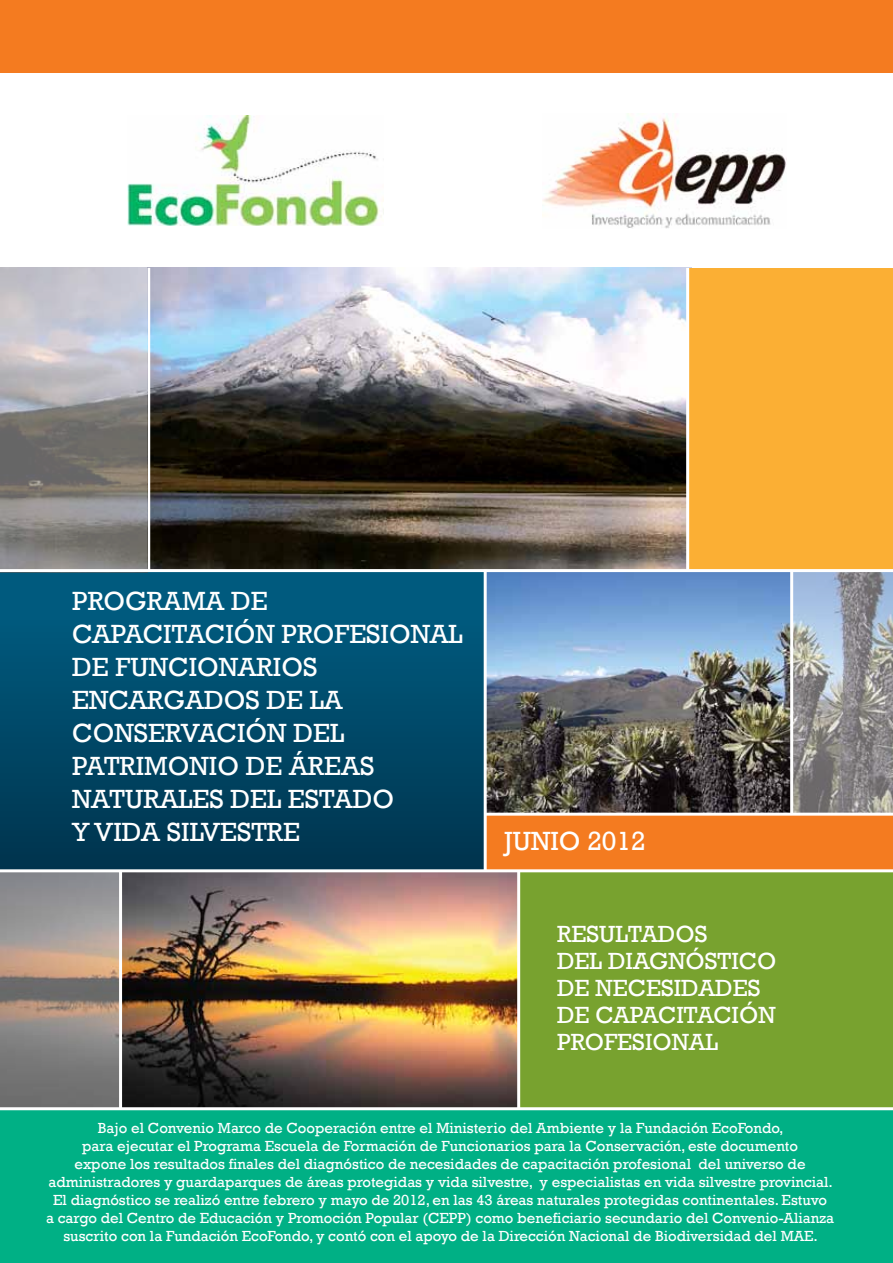
<style>
.page{position:relative;width:893px;height:1263px;background:#fff}
.page>*{position:absolute;margin:0;border:0;box-sizing:border-box;transform-origin:0 0}
.t1{font:27px/33px "Rockwell";color:#fff}
.t2{font:24px/27px "Rockwell";color:#fff}
.t3{font:15px/18px "Rockwell";color:#fff;text-align:center}
</style>
<div class="page">
<img style="left:487px;top:573px;width:406px;height:240px">
<hr style="left:790px;top:570px;width:3px;height:305px;background:#fff">
<img style="left:0;top:873px;width:119px;height:234px">
<div style="left:0;top:0;width:893px;height:72px;background:#f47b20"></div>
<img style="left:150px;top:268px;width:536px;height:301px">
<div style="left:0;top:570px;width:484px;height:302px;background:linear-gradient(to bottom,#015f85,#00344e)"></div>
<div style="left:687px;top:268px;width:206px;height:303px;background:#fbaf34"></div>
<hr style="left:686px;top:268px;width:3px;height:302px;background:#fff">
<div style="left:485px;top:814px;width:408px;height:57px;background:#f47b20"></div>
<hr style="left:484px;top:570px;width:3px;height:302px;background:#fff">
<div style="left:507px;top:870px;width:386px;height:252px;background:#78a22f"></div>
<img style="left:122px;top:872px;width:395px;height:235px">
<hr style="left:517px;top:871px;width:3px;height:237px;background:#fff">
<hr style="left:0;top:869px;width:893px;height:3px;background:#fff">
<hr style="left:484px;top:813px;width:409px;height:3px;background:#fff">
<div style="left:0;top:1108px;width:893px;height:155px;background:#00b085"></div>
<hr style="left:0;top:1107px;width:893px;height:3px;background:#fff">
<img style="left:0;top:268px;width:147px;height:305px">
<hr style="left:0;top:569px;width:893px;height:3px;background:#fff">
<img style="left:128px;top:116px;width:256px;height:109px">
<img style="left:542px;top:113px;width:245px;height:115px">
<h1 class="t1" style="left:72px;top:584px;width:392px">PROGRAMA DE<br>CAPACITACIÓN PROFESIONAL<br>DE FUNCIONARIOS<br>ENCARGADOS DE LA<br>CONSERVACIÓN DEL<br>PATRIMONIO DE ÁREAS<br>NATURALES DEL ESTADO<br>Y VIDA SILVESTRE</h1>
<h1 class="t1" style="left:504px;top:825px;width:143px">JuNio 2012</h1>
<h2 class="t2" style="left:557px;top:920px;width:221px">RESULTADOS<br>DEL DIAGNÓSTICO<br>DE NECESIDADES<br>DE CAPACITACIÓN<br>PROFESIONAL</h2>
<p class="t3" style="left:46px;top:1119px;width:789px">Bajo el Convenio Marco de Cooperación entre el Ministerio del Ambiente y la Fundación EcoFondo,<br>para ejecutar el Programa Escuela de Formación de Funcionarios para la Conservación, este documento<br>expone los resultados finales del diagnóstico de necesidades de capacitación profesional del universo de administradores y guardaparques de áreas protegidas y vida silvestre, y especialistas en vida silvestre provincial.<br>El diagnóstico se realizó entre febrero y mayo de 2012, en las 43 áreas naturales protegidas continentales. Estuvo<br>a cargo del Centro de Educación y Promoción Popular (CEPP) como beneficiario secundario del Convenio-Alianza suscrito con la Fundación EcoFondo, y contó con el apoyo de la Dirección Nacional de Biodiversidad del MAE.</p>
</div>
